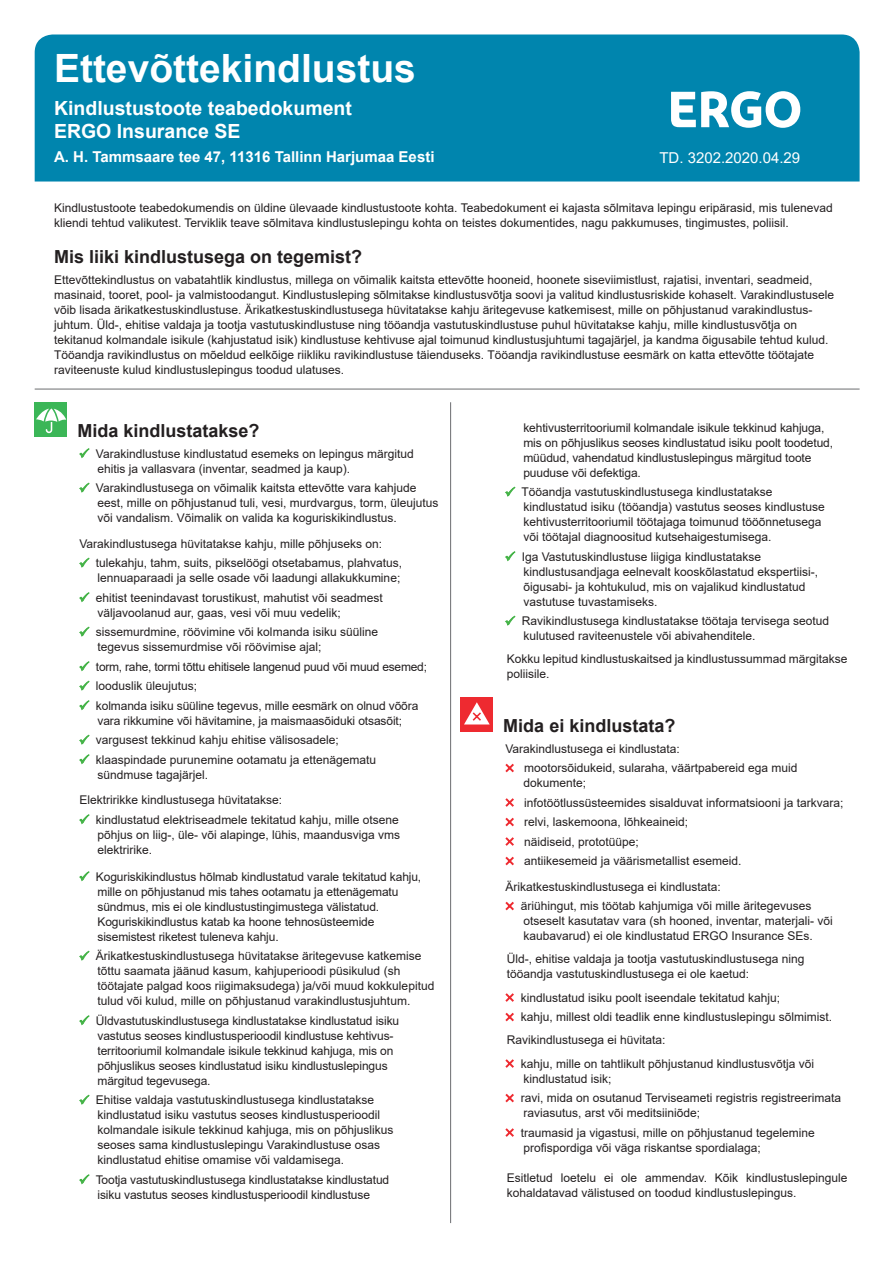
<style>
.page{position:relative;width:893px;height:1263px;background:#fff}
.page>*{position:absolute;margin:0;border:0;box-sizing:border-box;transform-origin:0 0}
.t1{font:700 39px "Arial";color:#fff}
.t2{font:700 19.5px/23.4px "Arial";color:#fff}
.t3{font:700 18px "Arial";color:#231f20}
.t4{font:700 15px "Arial";color:#fff}
.t5{font:15px "Arial";color:#fff}
.t6{font:12px/15px "Arial";color:#231f20}
</style>
<div class="page">
<div style="left:35px;top:35px;width:825px;height:147px;background:#0085ae"></div>
<hr style="left:35px;top:389px;width:825px;height:1px;background:#6c6d70">
<div style="left:34px;top:402px;width:33px;height:35px;background:#3bb657"></div>
<svg style="left:36px;top:408px;width:30px;height:25px"></svg>
<svg style="left:79px;top:448px;width:11px;height:10px"></svg>
<svg style="left:79px;top:483px;width:11px;height:10px"></svg>
<svg style="left:79px;top:558px;width:11px;height:10px"></svg>
<svg style="left:79px;top:592px;width:11px;height:10px"></svg>
<svg style="left:79px;top:627px;width:11px;height:10px"></svg>
<svg style="left:79px;top:661px;width:11px;height:10px"></svg>
<svg style="left:79px;top:681px;width:11px;height:10px"></svg>
<svg style="left:79px;top:700px;width:11px;height:10px"></svg>
<svg style="left:79px;top:735px;width:11px;height:10px"></svg>
<svg style="left:79px;top:754px;width:11px;height:10px"></svg>
<svg style="left:79px;top:814px;width:11px;height:10px"></svg>
<svg style="left:79px;top:871px;width:11px;height:10px"></svg>
<svg style="left:79px;top:951px;width:11px;height:10px"></svg>
<svg style="left:79px;top:1015px;width:11px;height:10px"></svg>
<svg style="left:79px;top:1095px;width:11px;height:10px"></svg>
<svg style="left:79px;top:1174px;width:11px;height:10px"></svg>
<svg style="left:505px;top:487px;width:10px;height:10px"></svg>
<svg style="left:505px;top:551px;width:10px;height:10px"></svg>
<svg style="left:505px;top:616px;width:10px;height:10px"></svg>
<div style="left:460px;top:697px;width:33px;height:35px;background:#ee2a30"></div>
<svg style="left:464px;top:702px;width:26px;height:22px"></svg>
<svg style="left:505px;top:763px;width:9px;height:10px"></svg>
<svg style="left:505px;top:798px;width:9px;height:9px"></svg>
<svg style="left:505px;top:817px;width:9px;height:10px"></svg>
<svg style="left:505px;top:837px;width:9px;height:9px"></svg>
<svg style="left:505px;top:856px;width:9px;height:10px"></svg>
<svg style="left:505px;top:901px;width:9px;height:10px"></svg>
<svg style="left:505px;top:993px;width:9px;height:9px"></svg>
<svg style="left:505px;top:1012px;width:9px;height:10px"></svg>
<svg style="left:505px;top:1059px;width:9px;height:9px"></svg>
<svg style="left:505px;top:1093px;width:9px;height:10px"></svg>
<svg style="left:505px;top:1128px;width:9px;height:9px"></svg>
<hr style="left:450px;top:402px;width:1px;height:821px;background:#6c6d70">
<svg style="left:671px;top:91px;width:129px;height:37px"></svg>
<h1 class="t1" style="left:54px;top:41px;width:363px">Ettevõttekindlustus</h1>
<h2 class="t2" style="left:54px;top:96px;width:299px">Kindlustustoote teabedokument<br>ERGO Insurance SE</h2>
<p class="t4" style="left:54px;top:146px;width:382px">A. H. Tammsaare tee 47, 11316 Tallinn Harjumaa Eesti</p>
<p class="t6" style="left:54px;top:200px;width:780px">Kindlustustoote teabedokumendis on üldine ülevaade kindlustustoote kohta. Teabedokument ei kajasta sõlmitava lepingu eripärasid, mis tulenevad kliendi tehtud valikutest. Terviklik teave sõlmitava kindlustuslepingu kohta on teistes dokumentides, nagu pakkumuses, tingimustes, poliisil.</p>
<h3 class="t3" style="left:54px;top:244px;width:310px">Mis liiki kindlustusega on tegemist?</h3>
<p class="t6" style="left:54px;top:272px;width:782px">Ettevõttekindlustus on vabatahtlik kindlustus, millega on võimalik kaitsta ettevõtte hooneid, hoonete siseviimistlust, rajatisi, inventari, seadmeid, masinaid, tooret, pool- ja valmistoodangut. Kindlustusleping sõlmitakse kindlustusvõtja soovi ja valitud kindlustusriskide kohaselt. Varakindlustusele võib lisada ärikatkestuskindlustuse. Ärikatkestuskindlustusega hüvitatakse kahju äritegevuse katkemisest, mille on põhjustanud varakindlustus&shy;juhtum. Üld-, ehitise valdaja ja tootja vastutuskindlustuse ning tööandja vastutuskindlustuse puhul hüvitatakse kahju, mille kindlustusvõtja on tekitanud kolmandale isikule (kahjustatud isik) kindlustuse kehtivuse ajal toimunud kindlustusjuhtumi tagajärjel, ja kandma õigusabile tehtud kulud.<br>Tööandja ravikindlustus on mõeldud eelkõige riikliku ravikindlustuse täienduseks. Tööandja ravikindlustuse eesmärk on katta ettevõtte töötajate raviteenuste kulud kindlustuslepingus toodud ulatuses.</p>
<p class="t5" style="left:659px;top:147px;width:142px">TD. 3202.2020.04.29</p>
<h3 class="t3" style="left:77px;top:418px;width:184px">Mida kindlustatakse?</h3>
<p class="t6" style="left:96px;top:446px;width:319px">Varakindlustuse kindlustatud esemeks on lepingus märgitud ehitis ja vallasvara (inventar, seadmed ja kaup).</p>
<p class="t6" style="left:96px;top:480px;width:344px">Varakindlustusega on võimalik kaitsta ettevõtte vara kahjude eest, mille on põhjustanud tuli, vesi, murdvargus, torm, üleujutus või vandalism. Võimalik on valida ka koguriskikindlustus.</p>
<p class="t6" style="left:96px;top:534px;width:308px;line-height:19.5px;text-indent:-16px">Varakindlustusega hüvitatakse kahju, mille põhjuseks on: tulekahju, tahm, suits, pikselöögi otsetabamus, plahvatus,</p>
<p class="t6" style="left:96px;top:568px;width:306px;line-height:19.5px">lennuaparaadi ja selle osade või laadungi allakukkumine; ehitist teenindavast torustikust, mahutist või seadmest</p>
<p class="t6" style="left:96px;top:603px;width:284px;line-height:19.5px">väljavoolanud aur, gaas, vesi või muu vedelik; sissemurdmine, röövimine või kolmanda isiku süüline</p>
<p class="t6" style="left:96px;top:637px;width:333px;line-height:19.5px">tegevus sissemurdmise või röövimise ajal;<br>torm, rahe, tormi tõttu ehitisele langenud puud või muud esemed; looduslik üleujutus;<br>kolmanda isiku süüline tegevus, mille eesmärk on olnud võõra</p>
<p class="t6" style="left:96px;top:711px;width:308px;line-height:19.5px">vara rikkumine või hävitamine, ja maismaasõiduki otsasõit; vargusest tekkinud kahju ehitise välisosadele; klaaspindade purunemine ootamatu ja ettenägematu</p>
<p class="t6" style="left:79px;top:762px;width:204px;line-height:25.5px;text-indent:18px">sündmuse tagajärjel.<br>Elektririkke kindlustusega hüvitatakse:</p>
<p class="t6" style="left:96px;top:812px;width:306px">kindlustatud elektriseadmele tekitatud kahju, mille otsene põhjus on liig-, üle- või alapinge, lühis, maandusviga vms elektririke.</p>
<p class="t6" style="left:96px;top:869px;width:327px">Koguriskikindlustus hõlmab kindlustatud varale tekitatud kahju, mille on põhjustanud mis tahes ootamatu ja ettenägematu sündmus, mis ei ole kindlustustingimustega välistatud.<br>Koguriskikindlustus katab ka hoone tehnosüsteemide sisemistest riketest tuleneva kahju.</p>
<p class="t6" style="left:96px;top:948px;width:340px">Ärikatkestuskindlustusega hüvitatakse äritegevuse katkemise tõttu saamata jäänud kasum, kahjuperioodi püsikulud (sh töötajate palgad koos riigimaksudega) ja/või muud kokkulepitud tulud või kulud, mille on põhjustanud varakindlustusjuhtum.</p>
<p class="t6" style="left:96px;top:1013px;width:305px">Üldvastutuskindlustusega kindlustatakse kindlustatud isiku vastutus seoses kindlustusperioodil kindlustuse kehtivus&shy;territooriumil kolmandale isikule tekkinud kahjuga, mis on põhjuslikus seoses kindlustatud isiku kindlustuslepingus märgitud tegevusega.</p>
<p class="t6" style="left:96px;top:1092px;width:299px">Ehitise valdaja vastutuskindlustusega kindlustatakse kindlustatud isiku vastutus seoses kindlustusperioodil kolmandale isikule tekkinud kahjuga, mis on põhjuslikus seoses sama kindlustuslepingu Varakindlustuse osas kindlustatud ehitise omamise või valdamisega.</p>
<p class="t6" style="left:96px;top:1172px;width:295px">Tootja vastutuskindlustusega kindlustatakse kindlustatud isiku vastutus seoses kindlustusperioodil kindlustuse</p>
<p class="t6" style="left:523px;top:420px;width:311px">kehtivusterritooriumil kolmandale isikule tekkinud kahjuga, mis on põhjuslikus seoses kindlustatud isiku poolt toodetud, müüdud, vahendatud kindlustuslepingus märgitud toote puuduse või defektiga.</p>
<p class="t6" style="left:522px;top:484px;width:305px">Tööandja vastutuskindlustusega kindlustatakse kindlustatud isiku (tööandja) vastutus seoses kindlustuse kehtivusterritooriumil töötajaga toimunud tööõnnetusega või töötajal diagnoositud kutsehaigestumisega.</p>
<p class="t6" style="left:522px;top:549px;width:298px">Iga Vastutuskindlustuse liigiga kindlustatakse kindlustusandjaga eelnevalt kooskõlastatud ekspertiisi-, õigusabi- ja kohtukulud, mis on vajalikud kindlustatud vastutuse tuvastamiseks.</p>
<p class="t6" style="left:522px;top:613px;width:309px">Ravikindlustusega kindlustatakse töötaja tervisega seotud kulutused raviteenustele või abivahenditele.</p>
<p class="t6" style="left:507px;top:651px;width:342px">Kokku lepitud kindlustuskaitsed ja kindlustussummad märgitakse poliisile.</p>
<h3 class="t3" style="left:503px;top:713px;width:174px">Mida ei kindlustata?</h3>
<p class="t6" style="left:524px;top:739px;width:275px;line-height:19.5px;text-indent:-19px">Varakindlustusega ei kindlustata:<br>mootorsõidukeid, sularaha, väärtpabereid ega muid</p>
<p class="t6" style="left:523px;top:773px;width:322px;line-height:19.5px">dokumente;<br>infotöötlussüsteemides sisalduvat informatsiooni ja tarkvara; relvi, laskemoona, lõhkeaineid;<br>näidiseid, prototüüpe;<br>antiikesemeid ja väärismetallist esemeid.</p>
<p class="t6" style="left:521px;top:877px;width:292px;line-height:19.5px;text-indent:-15px">Ärikatkestuskindlustusega ei kindlustata:<br>äriühingut, mis töötab kahjumiga või mille äritegevuses</p>
<p class="t6" style="left:523px;top:913px;width:311px">otseselt kasutatav vara (sh hooned, inventar, materjali- või kaubavarud) ei ole kindlustatud ERGO Insurance SEs.</p>
<p class="t6" style="left:507px;top:951px;width:299px">Üld-, ehitise valdaja ja tootja vastutuskindlustusega ning tööandja vastutuskindlustusega ei ole kaetud:</p>
<p class="t6" style="left:521px;top:988px;width:313px;line-height:19.5px">kindlustatud isiku poolt iseendale tekitatud kahju;<br>kahju, millest oldi teadlik enne kindlustuslepingu sõlmimist.</p>
<p class="t6" style="left:521px;top:1027px;width:295px;line-height:24px;text-indent:-14px">Ravikindlustusega ei hüvitata:<br>kahju, mille on tahtlikult põhjustanud kindlustusvõtja või</p>
<p class="t6" style="left:521px;top:1069px;width:322px;line-height:19.5px">kindlustatud isik;<br>ravi, mida on osutanud Terviseameti registris registreerimata</p>
<p class="t6" style="left:521px;top:1103px;width:296px;line-height:19.5px">raviasutus, arst või meditsiiniõde;<br>traumasid ja vigastusi, mille on põhjustanud tegelemine</p>
<p class="t6" style="left:523px;top:1140px;width:239px">profispordiga või väga riskantse spordialaga;</p>
<p class="t6" style="left:507px;top:1170px;width:342px">Esitletud loetelu ei ole ammendav. Kõik kindlustuslepingule kohaldatavad välistused on toodud kindlustuslepingus.</p>
</div>
